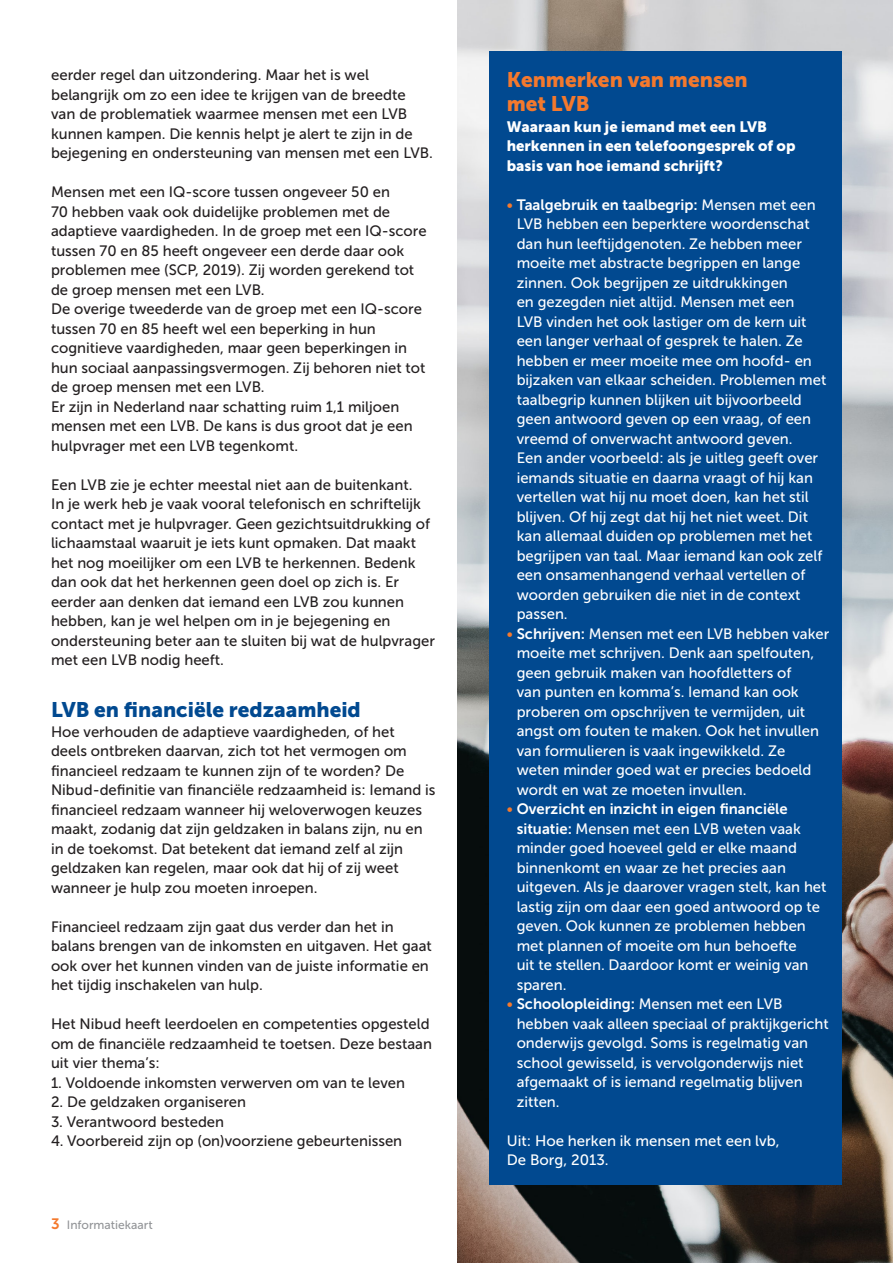
<style>
.page{position:relative;width:893px;height:1263px;background:#fff}
.page>*{position:absolute;margin:0;border:0;box-sizing:border-box;transform-origin:0 0}
.t1{font:21px "Museo Sans 900";color:#014990}
.t2{font:21px/24px "Museo Sans 900";color:#f4792d}
.t3{font:15px/19.5px "Museo Sans 500";color:#231f20}
.t4{font:15px/19.5px "Museo Sans 500";color:#fff}
.t5{font:15px "Museo Sans 700";color:#fff}
.t6{font:15px/19.5px "Museo Sans 900";color:#fff}
.t7{font:12px "Museo Sans 500";color:#939598}
.s1{font-family:"Museo Sans 700";font-size:15px;color:#f4792d}
.s2{font-family:"Museo Sans 500";color:#f4792d}
.s3{font-family:"Museo Sans 500"}
.s4{color:#f4792d}
.s5{font-family:"Museo Sans 700"}
</style>
<div class="page">
<img style="left:457px;top:0;width:436px;height:1263px">
<div style="left:490px;top:51px;width:352px;height:1133px;background:#014990"></div>
<svg style="left:767px;top:1221px;width:8px;height:8px"></svg>
<p class="t3" style="left:51px;top:65px;width:383px">eerder regel dan uitzondering. Maar het is wel belangrijk om zo een idee te krijgen van de breedte van de problematiek waarmee mensen met een LVB kunnen kampen. Die kennis helpt je alert te zijn in de bejegening en ondersteuning van mensen met een LVB.</p>
<p class="t3" style="left:51px;top:182px;width:377px">Mensen met een IQ-score tussen ongeveer 50 en<br>70 hebben vaak ook duidelijke problemen met de adaptieve vaardigheden. In de groep met een IQ-score tussen 70 en 85 heeft ongeveer een derde daar ook problemen mee (SCP, 2019). Zij worden gerekend tot de groep mensen met een LVB.<br>De overige tweederde van de groep met een IQ-score tussen 70 en 85 heeft wel een beperking in hun cognitieve vaardigheden, maar geen beperkingen in hun sociaal aanpassingsvermogen. Zij behoren niet tot de groep mensen met een LVB.<br>Er zijn in Nederland naar schatting ruim 1,1 miljoen mensen met een LVB. De kans is dus groot dat je een hulpvrager met een LVB tegenkomt.</p>
<p class="t3" style="left:51px;top:475px;width:385px">Een LVB zie je echter meestal niet aan de buitenkant.<br>In je werk heb je vaak vooral telefonisch en schriftelijk contact met je hulpvrager. Geen gezichtsuitdrukking of lichaamstaal waaruit je iets kunt opmaken. Dat maakt het nog moeilijker om een LVB te herkennen. Bedenk dan ook dat het herkennen geen doel op zich is. Er eerder aan denken dat iemand een LVB zou kunnen hebben, kan je wel helpen om in je bejegening en ondersteuning beter aan te sluiten bij wat de hulpvrager met een LVB nodig heeft.</p>
<h1 class="t1" style="left:51px;top:698px;width:311px">LVB en financiële redzaamheid</h1>
<p class="t3" style="left:51px;top:722px;width:386px">Hoe verhouden de adaptieve vaardigheden, of het<br>deels ontbreken daarvan, zich tot het vermogen om financieel redzaam te kunnen zijn of te worden? De Nibud-definitie van financiële redzaamheid is: Iemand is financieel redzaam wanneer hij weloverwogen keuzes maakt, zodanig dat zijn geldzaken in balans zijn, nu en in de toekomst. Dat betekent dat iemand zelf al zijn geldzaken kan regelen, maar ook dat hij of zij weet wanneer je hulp zou moeten inroepen.</p>
<p class="t3" style="left:51px;top:917px;width:382px">Financieel redzaam zijn gaat dus verder dan het in balans brengen van de inkomsten en uitgaven. Het gaat ook over het kunnen vinden van de juiste informatie en het tijdig inschakelen van hulp.</p>
<p class="t3" style="left:51px;top:1014px;width:383px">Het Nibud heeft leerdoelen en competenties opgesteld om de financiële redzaamheid te toetsen. Deze bestaan uit vier thema’s:</p>
<p class="t3" style="left:51px;top:1073px;width:356px">1. Voldoende inkomsten verwerven om van te leven</p>
<p class="t3" style="left:51px;top:1092px;width:197px">2. De geldzaken organiseren</p>
<p class="t3" style="left:51px;top:1112px;width:175px">3. Verantwoord besteden</p>
<p class="t3" style="left:51px;top:1131px;width:353px">4. Voorbereid zijn op (on)voorziene gebeurtenissen</p>
<p class="t7" style="left:51px;top:1218px;width:103px"><span class="s1">3</span> Informatiekaart</p>
<h1 class="t2" style="left:507px;top:67px;width:242px">Kenmerken van mensen met LVB</h1>
<p class="t6" style="left:507px;top:116px;width:290px">Waaraan kun je iemand met een LVB herkennen in een telefoongesprek of op basis van hoe iemand schrijft?</p>
<p class="t5" style="left:507px;top:196px;width:310px"><span class="s2">•</span> Taalgebruik en taalbegrip: <span class="s3">Mensen met een</span></p>
<p class="t4" style="left:517px;top:214px;width:311px">LVB hebben een beperktere woordenschat dan hun leeftijdgenoten. Ze hebben meer moeite met abstracte begrippen en lange zinnen. Ook begrijpen ze uitdrukkingen<br>en gezegden niet altijd. Mensen met een<br>LVB vinden het ook lastiger om de kern uit een langer verhaal of gesprek te halen. Ze hebben er meer moeite mee om hoofd- en bijzaken van elkaar scheiden. Problemen met taalbegrip kunnen blijken uit bijvoorbeeld geen antwoord geven op een vraag, of een vreemd of onverwacht antwoord geven.<br>Een ander voorbeeld: als je uitleg geeft over iemands situatie en daarna vraagt of hij kan vertellen wat hij nu moet doen, kan het stil blijven. Of hij zegt dat hij het niet weet. Dit kan allemaal duiden op problemen met het begrijpen van taal. Maar iemand kan ook zelf een onsamenhangend verhaal vertellen of woorden gebruiken die niet in de context passen.</p>
<p class="t4" style="left:517px;top:624px;width:314px;text-indent:-10px"><span class="s4">•</span> <span class="s5">Schrijven:</span> Mensen met een LVB hebben vaker moeite met schrijven. Denk aan spelfouten, geen gebruik maken van hoofdletters of<br>van punten en komma’s. Iemand kan ook proberen om opschrijven te vermijden, uit angst om fouten te maken. Ook het invullen van formulieren is vaak ingewikkeld. Ze weten minder goed wat er precies bedoeld wordt en wat ze moeten invullen.</p>
<p class="t5" style="left:507px;top:801px;width:282px"><span class="s2">•</span> Overzicht en inzicht in eigen financiële</p>
<p class="t4" style="left:517px;top:819px;width:311px"><span class="s5">situatie:</span> Mensen met een LVB weten vaak minder goed hoeveel geld er elke maand binnenkomt en waar ze het precies aan uitgeven. Als je daarover vragen stelt, kan het lastig zijn om daar een goed antwoord op te geven. Ook kunnen ze problemen hebben met plannen of moeite om hun behoefte<br>uit te stellen. Daardoor komt er weinig van sparen.</p>
<p class="t5" style="left:507px;top:996px;width:277px"><span class="s2">•</span> Schoolopleiding: <span class="s3">Mensen met een LVB</span></p>
<p class="t4" style="left:517px;top:1014px;width:314px">hebben vaak alleen speciaal of praktijkgericht onderwijs gevolgd. Soms is regelmatig van school gewisseld, is vervolgonderwijs niet afgemaakt of is iemand regelmatig blijven zitten.</p>
<p class="t4" style="left:507px;top:1131px;width:274px">Uit: Hoe herken ik mensen met een lvb,<br>De Borg, 2013.</p>
</div>
